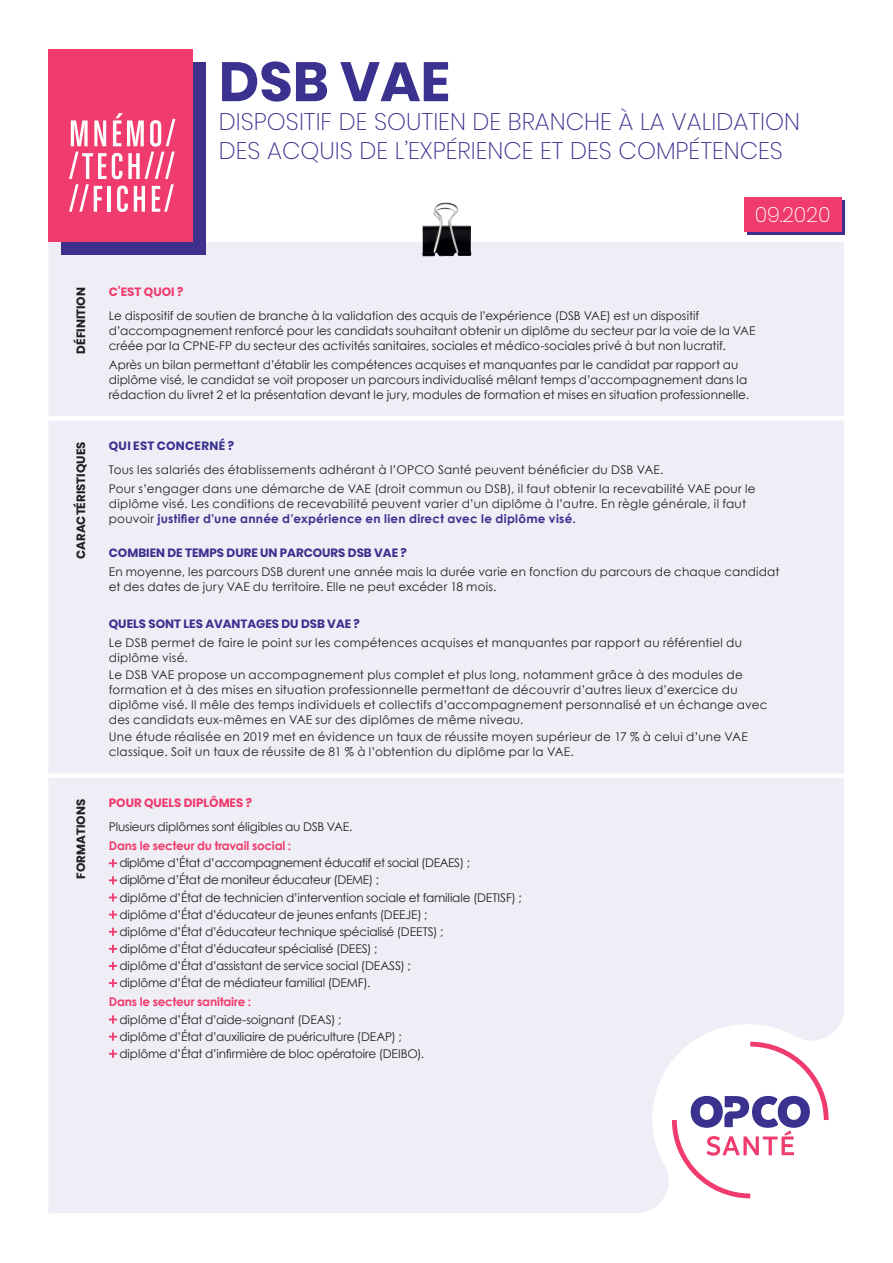
<style>
.page{position:relative;width:893px;height:1263px;background:#fff}
.page>*{position:absolute;margin:0;border:0;box-sizing:border-box;transform-origin:0 0}
.t1{font:700 55.35px "Poppins";color:#3b318f}
.t2{font:200 24px/28.8px "Poppins";color:#3b318f}
.t3{font:200 21px "Poppins";letter-spacing:-.01em;color:#fff}
.Body{font:12px/15px "Century Gothic";letter-spacing:.005em;color:#231f20}
.Body-2{font:12px/17.1px "Century Gothic";letter-spacing:-.02em;color:#231f20}
.Titre_body_Hrz{font:700 12px "Poppins";color:#3b318f}
.Body-3{font:700 12px "Century Gothic";letter-spacing:-.015em;color:#ef3b6d}
.titre_noir{font:700 12px "Poppins";color:#231f20}
.Titre_body_Hrz-2{font:700 12px "Poppins";color:#ef3b6d}
.Titre_body_Hrz-3{font:700 12px "Poppins";letter-spacing:.03em;color:#3b318f}
.s1{font-weight:700;color:#3b318f}
</style>
<div class="page">
<div style="left:48px;top:242px;width:796px;height:971px;background:#efeef6"></div>
<svg style="left:672px;top:1042px;width:157px;height:156px"></svg>
<div style="left:61px;top:62px;width:144px;height:193px;background:#3e308b"></div>
<div style="left:48px;top:49px;width:144px;height:193px;background:#ef3b6d"></div>
<svg style="left:69px;top:113px;width:106px;height:99px"></svg>
<img style="left:422px;top:203px;width:49px;height:54px">
<svg style="left:747px;top:200px;width:98px;height:35px"></svg>
<div style="left:744px;top:197px;width:97px;height:34px;background:#ef3b6d"></div>
<svg style="left:109px;top:859px;width:8px;height:8px"></svg>
<svg style="left:109px;top:876px;width:8px;height:8px"></svg>
<svg style="left:109px;top:893px;width:8px;height:8px"></svg>
<svg style="left:109px;top:910px;width:8px;height:9px"></svg>
<svg style="left:109px;top:928px;width:8px;height:8px"></svg>
<svg style="left:109px;top:945px;width:8px;height:8px"></svg>
<svg style="left:109px;top:962px;width:8px;height:8px"></svg>
<svg style="left:109px;top:979px;width:8px;height:8px"></svg>
<svg style="left:109px;top:1015px;width:8px;height:8px"></svg>
<svg style="left:109px;top:1032px;width:8px;height:9px"></svg>
<svg style="left:109px;top:1050px;width:8px;height:8px"></svg>
<hr style="left:23px;top:416px;width:844px;height:4px;background:#fff">
<div style="left:32px;top:773px;width:839px;height:5px;background:#fff"></div>
<p class="t1" style="left:219px;top:50px;width:233px">DSB VAE</p>
<p class="t2" style="left:219px;top:107px;width:583px">DISPOSITIF DE SOUTIEN DE BRANCHE À LA VALIDATION<br>DES ACQUIS DE L’EXPÉRIENCE ET DES COMPÉTENCES</p>
<p class="t3" style="left:755px;top:202px;width:77px">09.2020</p>
<p class="titre_noir" style="left:74px;top:354px;width:68px;rotate:-90deg">DÉFINITION</p>
<p class="Titre_body_Hrz-2" style="left:109px;top:285px;width:76px">C’EST QUOI ?</p>
<p class="Body" style="left:109px;top:308px;width:648px">Le dispositif de soutien de branche à la validation des acquis de l’expérience (DSB VAE) est un dispositif d’accompagnement renforcé pour les candidats souhaitant obtenir un diplôme du secteur par la voie de la VAE créée par la CPNE-FP du secteur des activités sanitaires, sociales et médico-sociales privé à but non lucratif.</p>
<p class="Body" style="left:109px;top:357px;width:642px">Après un bilan permettant d’établir les compétences acquises et manquantes par le candidat par rapport au diplôme visé, le candidat se voit proposer un parcours individualisé mêlant temps d’accompagnement dans la rédaction du livret 2 et la présentation devant le jury, modules de formation et mises en situation professionnelle.</p>
<p class="titre_noir" style="left:74px;top:559px;width:118px;rotate:-90deg">CARACTÉRISTIQUES</p>
<p class="Titre_body_Hrz-3" style="left:109px;top:439px;width:127px">QUI EST CONCERNÉ ?</p>
<p class="Body" style="left:109px;top:462px;width:556px">Tous les salariés des établissements adhérant à l’OPCO Santé peuvent bénéficier du DSB VAE.</p>
<p class="Body" style="left:109px;top:481px;width:648px">Pour s’engager dans une démarche de VAE (droit commun ou DSB), il faut obtenir la recevabilité VAE pour le diplôme visé. Les conditions de recevabilité peuvent varier d’un diplôme à l’autre. En règle générale, il faut pouvoir <span class="s1">justifier d’une année d’expérience en lien direct avec le diplôme visé.</span></p>
<p class="Titre_body_Hrz" style="left:109px;top:546px;width:299px">COMBIEN DE TEMPS DURE UN PARCOURS DSB VAE ?</p>
<p class="Body" style="left:109px;top:564px;width:672px">En moyenne, les parcours DSB durent une année mais la durée varie en fonction du parcours de chaque candidat et des dates de jury VAE du territoire. Elle ne peut excéder 18 mois.</p>
<p class="Titre_body_Hrz" style="left:109px;top:617px;width:253px">QUELS SONT LES AVANTAGES DU DSB VAE ?</p>
<p class="Body" style="left:109px;top:635px;width:635px">Le DSB permet de faire le point sur les compétences acquises et manquantes par rapport au référentiel du diplôme visé.</p>
<p class="Body" style="left:109px;top:667px;width:660px">Le DSB VAE propose un accompagnement plus complet et plus long, notamment grâce à des modules de formation et à des mises en situation professionnelle permettant de découvrir d’autres lieux d’exercice du diplôme visé. Il mêle des temps individuels et collectifs d’accompagnement personnalisé et un échange avec des candidats eux-mêmes en VAE sur des diplômes de même niveau.</p>
<p class="Body" style="left:109px;top:729px;width:640px">Une étude réalisée en 2019 met en évidence un taux de réussite moyen supérieur de 17 % à celui d’une VAE classique. Soit un taux de réussite de 81 % à l’obtention du diplôme par la VAE.</p>
<p class="titre_noir" style="left:74px;top:878px;width:81px;rotate:-90deg">FORMATIONS</p>
<p class="Titre_body_Hrz-2" style="left:109px;top:796px;width:145px">POUR QUELS DIPLÔMES ?</p>
<p class="Body" style="left:109px;top:819px;width:245px">Plusieurs diplômes sont éligibles au DSB VAE.</p>
<p class="Body-3" style="left:109px;top:838px;width:184px">Dans le secteur du travail social :</p>
<p class="Body-2" style="left:119px;top:854px;width:404px">diplôme d’État d’accompagnement éducatif et social (DEAES) ;<br>diplôme d’État de moniteur éducateur (DEME) ;<br>diplôme d’État de technicien d’intervention sociale et familiale (DETISF) ; diplôme d’État d’éducateur de jeunes enfants (DEEJE) ;<br>diplôme d’État d’éducateur technique spécialisé (DEETS) ;<br>diplôme d’État d’éducateur spécialisé (DEES) ;<br>diplôme d’État d’assistant de service social (DEASS) ;<br>diplôme d’État de médiateur familial (DEMF).</p>
<p class="Body-3" style="left:109px;top:994px;width:144px">Dans le secteur sanitaire :</p>
<p class="Body" style="left:119px;top:1011px;width:223px">diplôme d’État d’aide-soignant (DEAS) ;</p>
<p class="Body" style="left:119px;top:1029px;width:284px">diplôme d’État d’auxiliaire de puériculture (DEAP) ;</p>
<p class="Body" style="left:119px;top:1046px;width:306px">diplôme d’État d’infirmière de bloc opératoire (DEIBO).</p>
</div>
